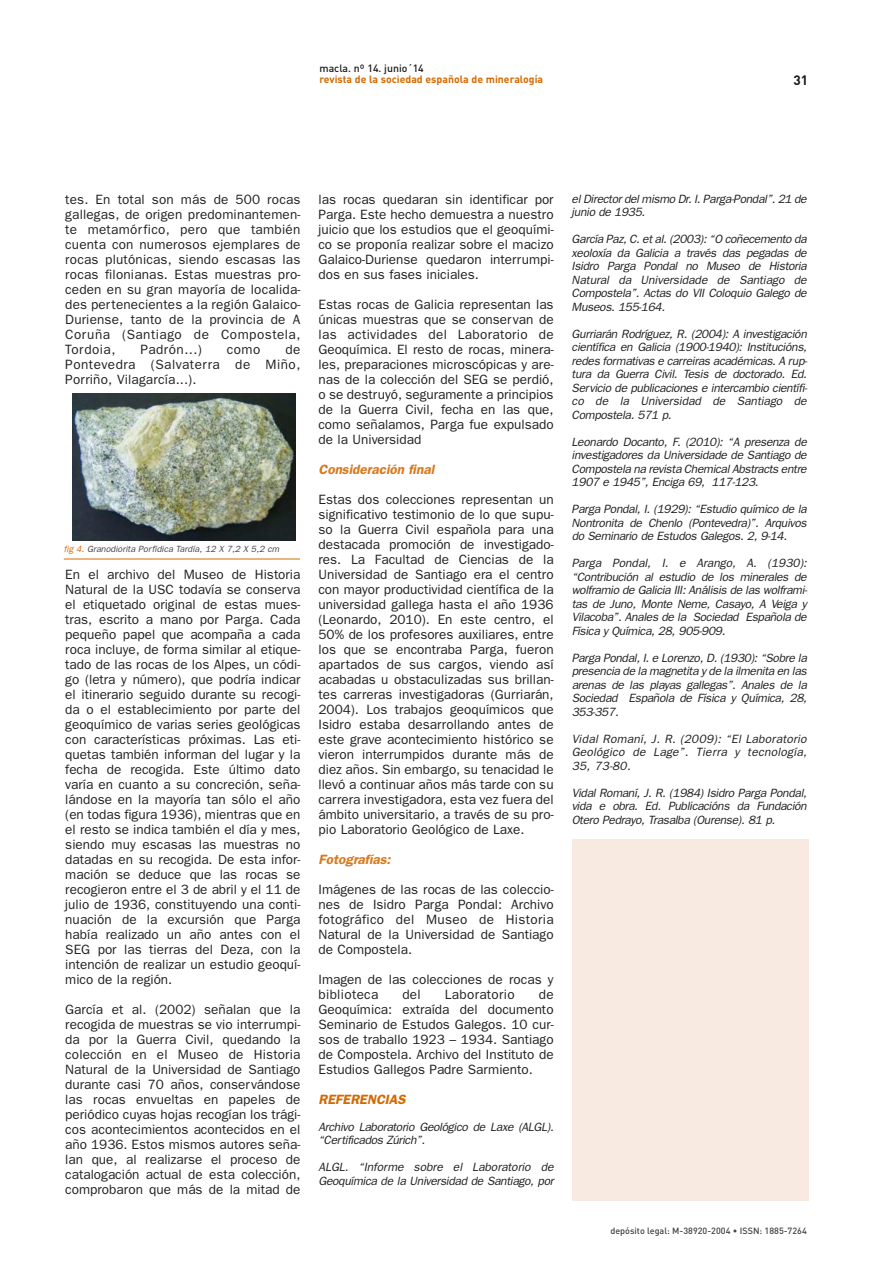
<style>
.page{position:relative;width:893px;height:1263px;background:#fff}
.page>*{position:absolute;margin:0;border:0;box-sizing:border-box;transform-origin:0 0}
.t1{font:13.5px/15px "Franklin Gothic";color:#212121;text-align:justify}
.t2{font:italic 600 13.5px "Franklin Gothic";color:#d77a1f}
.t3{font:13.5px "Franklin Gothic";letter-spacing:.025em;color:#212121}
.t4{font:italic 600 13.5px "Franklin Gothic";color:#d36a00}
.t5{font:700 13.5px "DIN";color:#1a1a1a}
.t6{font:italic 12px/13.5px "Franklin Gothic";letter-spacing:-.03em;color:#212121;text-align:justify}
.t7{font:700 10.5px "DIN";color:#d36a00}
.t8{font:500 10.5px "DIN";color:#1a1a1a}
.t9{font:italic 9px "Franklin Gothic";color:#424242}
.t10{font:500 9px "DIN";color:#424242}
.s1{color:#d36a00}
</style>
<div class="page">
<img style="left:72px;top:394px;width:223px;height:146px">
<hr style="left:64px;top:559px;width:236px;height:1px;background:#d36a00">
<div style="left:572px;top:839px;width:236px;height:362px;background:#f8eae0"></div>
<p class="t8" style="left:319px;top:62px;width:106px">macla. nº 14. junio´14</p>
<p class="t7" style="left:319px;top:72px;width:225px">revista de la sociedad española de mineralogía</p>
<p class="t5" style="left:793px;top:71px;width:16px">31</p>
<p class="t1" style="left:65px;top:191px;width:237px">tes. En total son más de 500 rocas gallegas, de origen predominantemen&shy;te metamórfico, pero que también cuenta con numerosos ejemplares de rocas plutónicas, siendo escasas las rocas filonianas. Estas muestras pro&shy;ceden en su gran mayoría de localida&shy;des pertenecientes a la región Galaico-Duriense, tanto de la provincia de A Coruña (Santiago de Compostela, Tordoia,</p>
<p class="t1" style="left:140px;top:341px;width:63px">Padrón...)</p>
<p class="t1" style="left:227px;top:341px;width:35px">como</p>
<p class="t1" style="left:65px;top:341px;width:237px;text-indent:220px">de Pontevedra (Salvaterra de Miño, Porriño, Vilagarcía...).</p>
<p class="t9" style="left:64px;top:544px;width:219px"><span class="s1">fig 4.</span> Granodiorita Porfídica Tardía, 12 X 7,2 X 5,2 cm</p>
<p class="t1" style="left:65px;top:566px;width:237px">En el archivo del Museo de Historia Natural de la USC todavía se conserva el etiquetado original de estas mues&shy;tras, escrito a mano por Parga. Cada pequeño papel que acompaña a cada roca incluye, de forma similar al etique&shy;tado de las rocas de los Alpes, un códi&shy;go (letra y número), que podría indicar el itinerario seguido durante su recogi&shy;da o el establecimiento por parte del geoquímico de varias series geológicas con características próximas. Las eti&shy;quetas también informan del lugar y la fecha de recogida. Este último dato varía en cuanto a su concreción, seña&shy;lándose en la mayoría tan sólo el año (en todas figura 1936), mientras que en el resto se indica también el día y mes, siendo muy escasas las muestras no datadas en su recogida. De esta infor&shy;mación se deduce que las rocas se recogieron entre el 3 de abril y el 11 de julio de 1936, constituyendo una conti&shy;nuación de la excursión que Parga había realizado un año antes con el SEG por las tierras del Deza, con la intención de realizar un estudio geoquí&shy;mico de la región.</p>
<p class="t1" style="left:65px;top:1001px;width:237px">García et al. (2002) señalan que la recogida de muestras se vio interrumpi&shy;da por la Guerra Civil, quedando la colección en el Museo de Historia Natural de la Universidad de Santiago durante casi 70 años, conservándose las rocas envueltas en papeles de periódico cuyas hojas recogían los trági&shy;cos acontecimientos acontecidos en el año 1936. Estos mismos autores seña&shy;lan que, al realizarse el proceso de catalogación actual de esta colección, comprobaron que más de la mitad de</p>
<p class="t1" style="left:318px;top:191px;width:237px">las rocas quedaran sin identificar por Parga. Este hecho demuestra a nuestro juicio que los estudios que el geoquími&shy;co se proponía realizar sobre el macizo Galaico-Duriense quedaron interrumpi&shy;dos en sus fases iniciales.</p>
<p class="t1" style="left:318px;top:296px;width:237px">Estas rocas de Galicia representan las únicas muestras que se conservan de las actividades del Laboratorio de Geoquímica. El resto de rocas, minera&shy;les, preparaciones microscópicas y are&shy;nas de la colección del SEG se perdió, o se destruyó, seguramente a principios de la Guerra Civil, fecha en las que, como señalamos, Parga fue expulsado de la Universidad</p>
<p class="t2" style="left:318px;top:461px;width:120px">Consideración final</p>
<p class="t1" style="left:318px;top:491px;width:237px">Estas dos colecciones representan un significativo testimonio de lo que supu&shy;so la Guerra Civil española para una destacada promoción de investigado&shy;res. La Facultad de Ciencias de la Universidad de Santiago era el centro con mayor productividad científica de la universidad gallega hasta el año 1936 (Leonardo, 2010). En este centro, el 50% de los profesores auxiliares, entre los que se encontraba Parga, fueron apartados de sus cargos, viendo así acabadas u obstaculizadas sus brillan&shy;tes carreras investigadoras (Gurriarán, 2004). Los trabajos geoquímicos que Isidro estaba desarrollando antes de este grave acontecimiento histórico se vieron interrumpidos durante más de diez años. Sin embargo, su tenacidad le llevó a continuar años más tarde con su carrera investigadora, esta vez fuera del ámbito universitario, a través de su pro&shy;pio Laboratorio Geológico de Laxe.</p>
<p class="t2" style="left:318px;top:851px;width:77px">Fotografías:</p>
<p class="t1" style="left:318px;top:881px;width:237px">Imágenes de las rocas de las coleccio&shy;nes de Isidro Parga Pondal: Archivo fotográfico del Museo de Historia Natural de la Universidad de Santiago de Compostela.</p>
<p class="t1" style="left:318px;top:971px;width:237px">Imagen de las colecciones de rocas y biblioteca</p>
<p class="t1" style="left:318px;top:986px;width:237px;text-indent:220px">de Geoquímica: extraída del documento Seminario de Estudos Galegos. 10 cur&shy;sos de traballo 1923 – 1934. Santiago de Compostela. Archivo del Instituto de Estudios Gallegos Padre Sarmiento.</p>
<p class="t4" style="left:318px;top:1091px;width:92px">REFERENCIAS</p>
<p class="t6" style="left:318px;top:1120px;width:239px">Archivo Laboratorio Geológico de Laxe (ALGL). “Certificados Zúrich”.</p>
<p class="t6" style="left:318px;top:1160px;width:239px">ALGL. “Informe sobre el Laboratorio de<br>Geoquímica de la Universidad de Santiago, por</p>
<p class="t1" style="left:402px;top:986px;width:20px">del</p>
<p class="t3" style="left:445px;top:986px;width:71px">Laboratorio</p>
<p class="t6" style="left:571px;top:191px;width:239px">el Director del mismo Dr. I. Parga-Pondal”. 21 de junio de 1935.</p>
<p class="t6" style="left:571px;top:232px;width:239px">García Paz, C. et al. (2003): “O coñecemento da xeoloxía da Galicia a través das pegadas de Isidro Parga Pondal no Museo de Historia Natural da Universidade de Santiago de Compostela”. Actas do VII Coloquio Galego de Museos.155-164.</p>
<p class="t6" style="left:571px;top:326px;width:239px">Gurriarán Rodríguez, R. (2004): A investigación científica en Galicia (1900-1940): Institucións, redes formativas e carreiras académicas. A rup&shy;tura da Guerra Civil. Tesis de doctorado. Ed.<br>Servicio de publicaciones e intercambio científi&shy;co de la Universidad de Santiago de Compostela.571 p.</p>
<p class="t6" style="left:571px;top:434px;width:239px">Leonardo Docanto, F. (2010): “A presenza de investigadores da Universidade de Santiago de Compostela na revista Chemical Abstracts entre 1907 e 1945”,Enciga 69, 117-123.</p>
<p class="t6" style="left:571px;top:502px;width:239px">Parga Pondal, I. (1929): “Estudio químico de la Nontronita de Chenlo (Pontevedra)”. Arquivos do Seminario de Estudos Galegos.2,9-14.</p>
<p class="t6" style="left:571px;top:556px;width:239px;text-align:left">Parga Pondal, I. e Arango, A. (1930): “Contribución al estudio de los minerales de wolframio de Galicia III: Análisis de las wolframi&shy;tas de Juno, Monte Neme, Casayo, A Veiga y Vilacoba”. Anales de la Sociedad Española de Física y Química,28,905-909.</p>
<p class="t6" style="left:571px;top:650px;width:239px">Parga Pondal, I. e Lorenzo, D. (1930): “Sobre la presencia de la magnetita y de la ilmenita en las arenas de las playas gallegas”. Anales de la Sociedad Española de Física y Química, 28, 353-357.</p>
<p class="t6" style="left:571px;top:731px;width:239px">Vidal Romaní, J. R. (2009): “El Laboratorio Geológico de Lage”. Tierra y tecnología, 35, 73-80.</p>
<p class="t6" style="left:571px;top:785px;width:239px">Vidal Romaní, J. R. (1984) Isidro Parga Pondal, vida e obra. Ed. Publicacións da Fundación Otero Pedrayo,Trasalba (Ourense).81 p.</p>
<p class="t10" style="left:610px;top:1225px;width:198px">depósito legal: M-38920-2004 • ISSN: 1885-7264</p>
</div>
